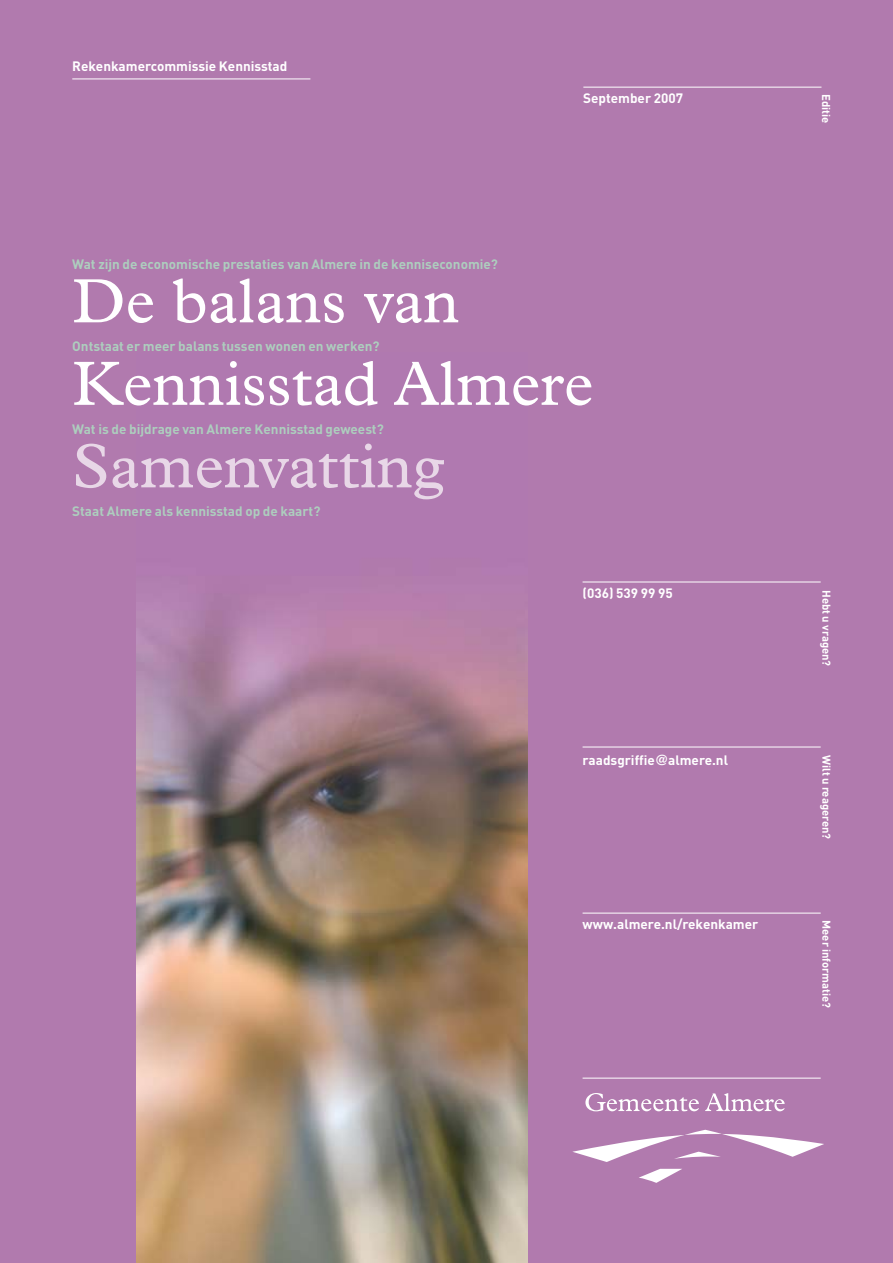
<style>
.page{position:relative;width:893px;height:1263px;background:#b17aae}
.page>*{position:absolute;margin:0;border:0;box-sizing:border-box;transform-origin:0 0}
.t1{font:63px/82.5px "Plantin Std";color:#fff}
.t2{font:63px "Plantin Std";color:#e8d7e7}
.t3{font:700 13.5px "DIN";color:#adcebe}
.t4{font:700 13.5px "DIN";color:#fff}
.t5{font:700 11.25px "DIN";color:#fff}
.s1{font-family:"Helvetica"}
</style>
<div class="page">
<img style="left:136px;top:602px;width:391px;height:661px">
<hr style="left:72px;top:79px;width:238px;height:1px;background:#fff">
<hr style="left:583px;top:87px;width:238px;height:1px;background:#fff">
<hr style="left:583px;top:582px;width:238px;height:1px;background:#fff">
<hr style="left:583px;top:747px;width:238px;height:1px;background:#fff">
<hr style="left:583px;top:913px;width:238px;height:1px;background:#fff">
<hr style="left:583px;top:1078px;width:238px;height:1px;background:#fff">
<svg style="left:585px;top:1093px;width:114px;height:18px"></svg>
<svg style="left:705px;top:1093px;width:80px;height:18px"></svg>
<svg style="left:639px;top:1169px;width:43px;height:14px"></svg>
<svg style="left:572px;top:1129px;width:252px;height:33px"></svg>
<p class="t4" style="left:72px;top:57px;width:217px">Rekenkamercommissie Kennisstad</p>
<p class="t3" style="left:72px;top:255px;width:427px">Wat zijn de economische prestaties van Almere in de kenniseconomie?</p>
<p class="t4" style="left:583px;top:89px;width:101px">September 2007</p>
<h1 class="t1" style="left:72px;top:260px;width:523px">De balans van<br>Kennisstad Almere</h1>
<h1 class="t2" style="left:72px;top:430px;width:373px">Samenvatting</h1>
<p class="t3" style="left:72px;top:337px;width:309px">Ontstaat er meer balans tussen wonen en werken?</p>
<p class="t3" style="left:72px;top:420px;width:313px">Wat is de bijdrage van Almere Kennisstad geweest?</p>
<p class="t3" style="left:72px;top:502px;width:250px">Staat Almere als kennisstad op de kaart?</p>
<p class="t4" style="left:583px;top:584px;width:92px">(036) 539 99 95</p>
<p class="t4" style="left:583px;top:751px;width:147px">raadsgriffie<span class="s1">@</span>almere.nl</p>
<p class="t4" style="left:583px;top:915px;width:177px">www.almere.nl/rekenkamer</p>
<p class="t5" style="left:834px;top:94px;width:31px;rotate:90deg">Editie</p>
<p class="t5" style="left:834px;top:590px;width:78px;rotate:90deg">Hebt u vragen?</p>
<p class="t5" style="left:834px;top:755px;width:86px;rotate:90deg">Wilt u reageren?</p>
<p class="t5" style="left:834px;top:920px;width:90px;rotate:90deg">Meer informatie?</p>
</div>
